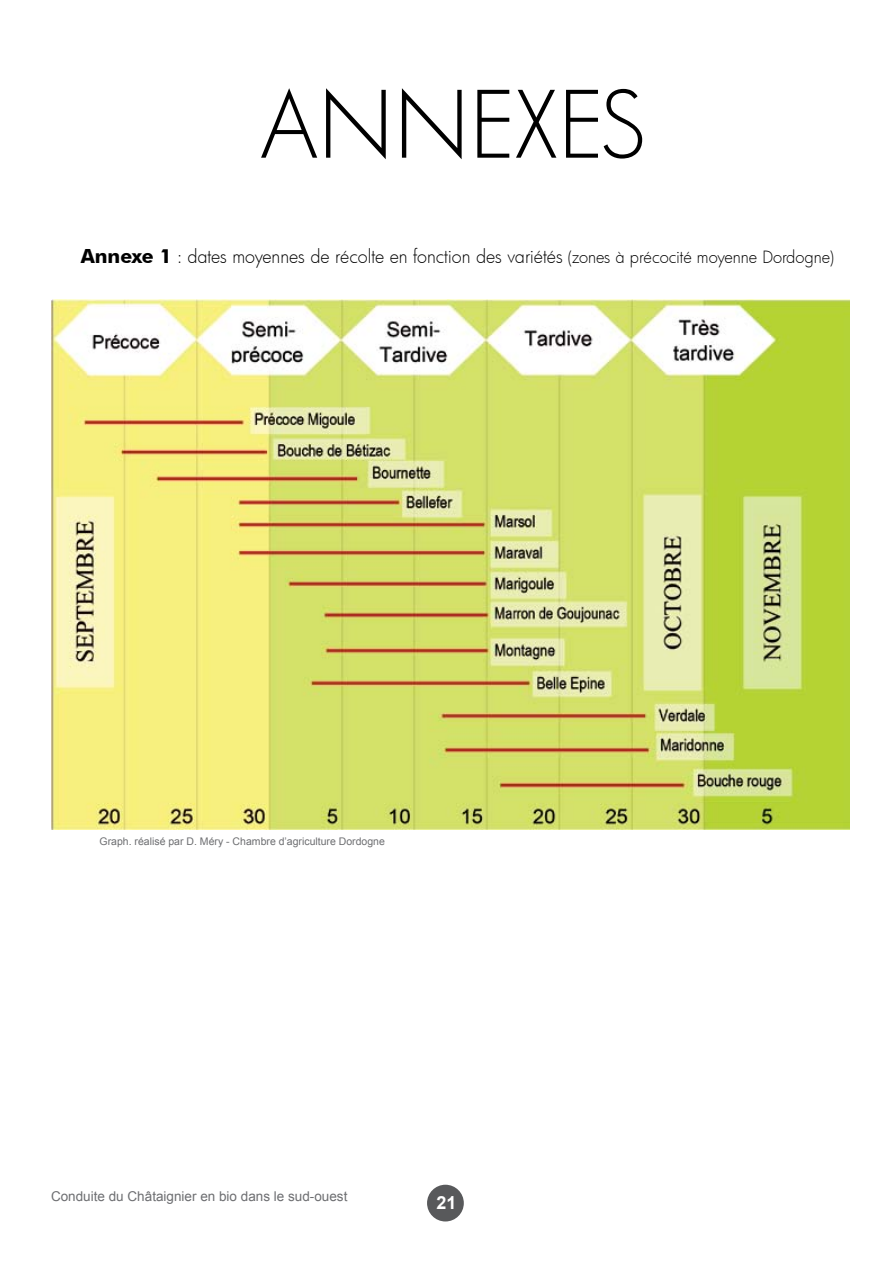
<style>
.page{position:relative;width:893px;height:1263px;background:#fff}
.page>*{position:absolute;margin:0;border:0;box-sizing:border-box;transform-origin:0 0}
.t1{font:300 90px "Futura";color:#000}
.t2{font:300 18px "Futura";letter-spacing:-.005em;color:#000}
.t3{font:700 18px "Arial";color:#fff}
.t4{font:13.5px "Arial";color:#6d6e71}
.t5{font:10.5px "Arial";color:#6d6e71}
.s1{font-family:"Futura BT";font-weight:700;font-size:19.5px}
.s2{font-size:16.5px}
</style>
<div class="page">
<div style="left:427px;top:1185px;width:37px;height:36px;background:#58595b;border-radius:50%"></div>
<img style="left:51px;top:299px;width:798px;height:530px">
<h1 class="t1" style="left:260px;top:64px;width:389px">ANNEXES</h1>
<p class="t2" style="left:81px;top:244px;width:755px"><span class="s1">Annexe 1</span> <span class="s2">:</span> dates moyennes de récolte en fonction des variétés <span class="s2">(zones à précocité moyenne Dordogne)</span></p>
<p class="t5" style="left:100px;top:835px;width:287px">Graph. réalisé par D. Méry - Chambre d’agriculture Dordogne</p>
<p class="t4" style="left:51px;top:1188px;width:298px">Conduite du Châtaignier en bio dans le sud-ouest</p>
<p class="t3" style="left:436px;top:1191px;width:22px">21</p>
</div>
